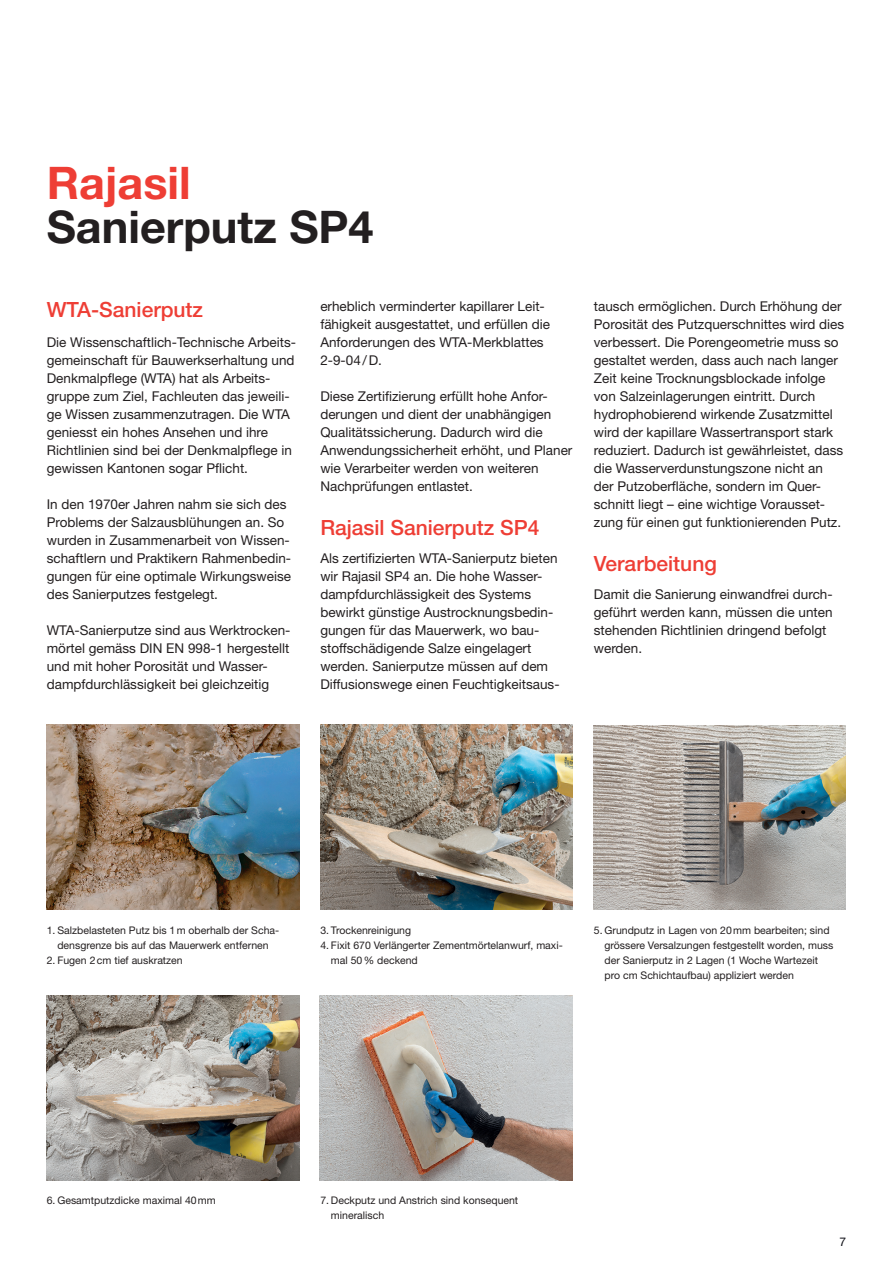
<style>
.page{position:relative;width:893px;height:1263px;background:#fff}
.page>*{position:absolute;margin:0;border:0;box-sizing:border-box;transform-origin:0 0}
._01___Headline{font:700 45px "Helvetica Neue LT Pro";color:#231f20}
._01___Headline-2{font:700 45px "Helvetica Neue LT Pro";color:#ee3e35}
._04___ÜT{font:500 21px "Helvetica Neue LT Pro";color:#ee3e35}
._05___GT{font:13.5px/18px "Helvetica Neue LT Pro";color:#231f20}
.t1{font:12px "Helvetica Neue LT Pro";color:#0d0e15}
.t2{font:10.5px/15px "Helvetica Neue LT Pro";color:#231f20}
</style>
<div class="page">
<img style="left:320px;top:725px;width:252px;height:185px">
<img style="left:47px;top:725px;width:252px;height:185px">
<img style="left:320px;top:995px;width:253px;height:185px">
<img style="left:594px;top:725px;width:252px;height:185px">
<img style="left:47px;top:995px;width:253px;height:185px">
<p class="_01___Headline-2" style="left:47px;top:155px;width:146px">Rajasil</p>
<p class="_01___Headline" style="left:47px;top:199px;width:328px">Sanierputz SP4</p>
<p class="_04___ÜT" style="left:47px;top:297px;width:158px">WTA-Sanierputz</p>
<p class="_05___GT" style="left:47px;top:333px;width:251px">Die Wissenschaftlich-Technische Arbeits&shy;gemeinschaft für Bauwerkserhaltung und Denkmalpflege (WTA) hat als Arbeits&shy;gruppe zum Ziel, Fachleuten das jeweili&shy;ge Wissen zusammenzutragen. Die WTA geniesst ein hohes Ansehen und ihre Richtlinien sind bei der Denkmalpflege in gewissen Kantonen sogar Pflicht.</p>
<p class="_05___GT" style="left:47px;top:495px;width:246px">In den 1970er Jahren nahm sie sich des Problems der Salzausblühungen an. So wurden in Zusammenarbeit von Wissen&shy;schaftlern und Praktikern Rahmenbedin&shy;gungen für eine optimale Wirkungsweise des Sanierputzes festgelegt.</p>
<p class="_05___GT" style="left:47px;top:621px;width:245px">WTA-Sanierputze sind aus Werktrocken&shy;mörtel gemäss DIN EN 998-1 hergestellt und mit hoher Porosität und Wasser&shy;dampfdurchlässigkeit bei gleichzeitig</p>
<p class="_05___GT" style="left:320px;top:297px;width:231px">erheblich verminderter kapillarer Leit&shy;fähigkeit ausgestattet, und erfüllen die Anforderungen des WTA-Merkblattes 2-9-04/D.</p>
<p class="_05___GT" style="left:320px;top:387px;width:254px">Diese Zertifizierung erfüllt hohe Anfor&shy;derungen und dient der unabhängigen Qualitätssicherung. Dadurch wird die Anwendungssicherheit erhöht, und Planer wie Verarbeiter werden von weiteren Nachprüfungen entlastet.</p>
<p class="_04___ÜT" style="left:320px;top:515px;width:221px">Rajasil Sanierputz SP4</p>
<p class="_05___GT" style="left:320px;top:549px;width:241px">Als zertifizierten WTA-Sanierputz bieten wir Rajasil SP4 an. Die hohe Wasser&shy;dampfdurchlässigkeit des Systems bewirkt günstige Austrocknungsbedin&shy;gungen für das Mauerwerk, wo bau&shy;stoffschädigende Salze eingelagert werden. Sanierputze müssen auf dem Diffusionswege einen Feuchtigkeitsaus-</p>
<p class="_05___GT" style="left:594px;top:297px;width:252px">tausch ermöglichen. Durch Erhöhung der Porosität des Putzquerschnittes wird dies verbessert. Die Porengeometrie muss so gestaltet werden, dass auch nach langer Zeit keine Trocknungsblockade infolge von Salzeinlagerungen eintritt. Durch hydrophobierend wirkende Zusatzmittel wird der kapillare Wassertransport stark reduziert. Dadurch ist gewährleistet, dass die Wasserverdunstungszone nicht an der Putzoberfläche, sondern im Quer&shy;schnitt liegt – eine wichtige Vorausset&shy;zung für einen gut funktionierenden Putz.</p>
<p class="_04___ÜT" style="left:594px;top:551px;width:124px">Verarbeitung</p>
<p class="_05___GT" style="left:594px;top:585px;width:240px">Damit die Sanierung einwandfrei durch&shy;geführt werden kann, müssen die unten stehenden Richtlinien dringend befolgt werden.</p>
<p class="t2" style="left:47px;top:922px;width:234px;text-align:center">1. Salzbelasteten Putz bis 1m oberhalb der Scha&shy;densgrenze bis auf das Mauerwerk entfernen</p>
<p class="t2" style="left:47px;top:952px;width:138px">2. Fugen 2cm tief auskratzen</p>
<p class="t2" style="left:320px;top:922px;width:92px">3. Trockenreinigung</p>
<p class="t2" style="left:331px;top:937px;width:233px;text-indent:-11px">4. Fixit 670 Verlängerter Zementmörtelanwurf, maxi&shy;mal 50% deckend</p>
<p class="t2" style="left:604px;top:922px;width:230px;text-indent:-11px">5. Grundputz in Lagen von 20mm bearbeiten; sind grössere Versalzungen festgestellt worden, muss der Sanierputz in 2 Lagen (1 Woche Wartezeit pro cm Schichtaufbau) appliziert werden</p>
<p class="t2" style="left:47px;top:1192px;width:171px">6. Gesamtputzdicke maximal 40mm</p>
<p class="t2" style="left:331px;top:1192px;width:189px;text-indent:-11px">7. Deckputz und Anstrich sind konsequent mineralisch</p>
<p class="t1" style="left:839px;top:1234px;width:8px">7</p>
</div>
